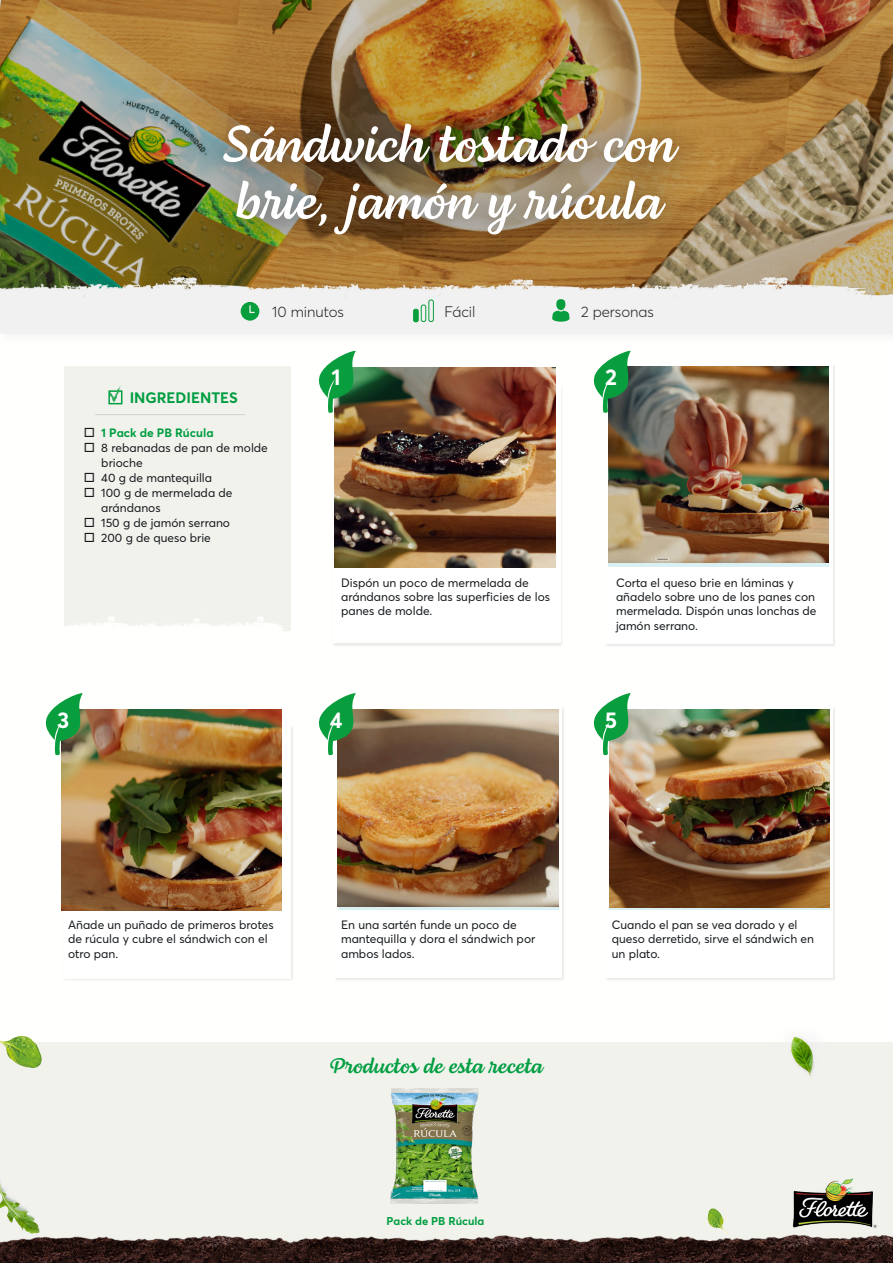
<style>
.page{position:relative;width:893px;height:1263px;background:#fff}
.page>*{position:absolute;margin:0;border:0;box-sizing:border-box;transform-origin:0 0}
.TÍTULO_1{font:52.5px "Lemongrass Script";color:#fff}
.t1{font:700 22.5px "Averta";color:#fff}
.t2{font:21.75px "Lemongrass Script";color:#009e41}
.t3{font:300 15px "Averta";color:#231f20}
.t4{font:700 15px "Averta";color:#009e41}
.Pasos{font:12px/14.4px "Averta";color:#15191c}
.t5{font:700 12px "Averta";color:#009e41}
.t6{font:700 11.25px "Averta";color:#009e41}
.s1{font-weight:400;font-size:16.5px;color:#15191c}
.s2{font-size:16.5px}
</style>
<div class="page">
<img style="left:0;top:366px;width:893px;height:867px">
<img style="left:0;top:1233px;width:893px;height:30px">
<img style="left:780px;top:1176px;width:105px;height:58px">
<img style="left:382px;top:1082px;width:106px;height:125px">
<div style="left:63px;top:725px;width:231px;height:256px;background:#231f20;opacity:.1"></div>
<div style="left:63px;top:726px;width:227px;height:252px;background:#fff"></div>
<div style="left:334px;top:706px;width:231px;height:275px;background:#f2f1f0"></div>
<div style="left:334px;top:707px;width:228px;height:271px;background:#fff"></div>
<div style="left:332px;top:385px;width:232px;height:262px;background:#231f20;opacity:.1"></div>
<div style="left:333px;top:385px;width:227px;height:258px;background:#fff"></div>
<div style="left:605px;top:706px;width:231px;height:275px;background:#f2f1f0"></div>
<div style="left:606px;top:707px;width:227px;height:271px;background:#fff"></div>
<div style="left:605px;top:364px;width:231px;height:283px;background:#231f20;opacity:.1"></div>
<div style="left:606px;top:364px;width:227px;height:279px;background:#fff"></div>
<img style="left:61px;top:710px;width:221px;height:200px">
<img style="left:338px;top:710px;width:220px;height:197px">
<img style="left:334px;top:367px;width:221px;height:200px">
<img style="left:609px;top:710px;width:221px;height:198px">
<img style="left:608px;top:366px;width:221px;height:197px">
<svg style="left:42px;top:691px;width:42px;height:65px"></svg>
<svg style="left:315px;top:691px;width:42px;height:65px"></svg>
<svg style="left:315px;top:350px;width:42px;height:63px"></svg>
<svg style="left:590px;top:691px;width:42px;height:65px"></svg>
<svg style="left:590px;top:350px;width:42px;height:63px"></svg>
<div style="left:65px;top:367px;width:225px;height:264px;background:#f2f2ed"></div>
<hr style="left:95px;top:414px;width:150px;height:1px;background:#d2d2d2">
<div style="left:108px;top:390px;width:14px;height:14px;border:2px solid #009e41"></div>
<svg style="left:109px;top:384px;width:13px;height:19px"></svg>
<img style="left:0;top:0;width:893px;height:263px">
<div style="left:195px;top:97px;width:515px;height:172px;background:#231f20;opacity:.9"></div>
<div style="left:0;top:263px;width:893px;height:84px;background:#231f20;opacity:.05"></div>
<img style="left:1px;top:265px;width:892px;height:68px">
<svg style="left:413px;top:299px;width:21px;height:23px"></svg>
<svg style="left:241px;top:302px;width:18px;height:19px"></svg>
<div style="left:556px;top:299px;width:9px;height:11px;background:#089e3d;border-radius:50%"></div>
<svg style="left:552px;top:311px;width:17px;height:11px"></svg>
<p class="TÍTULO_1" style="left:222px;top:113px;width:454px">Sándwich tostado con</p>
<p class="TÍTULO_1" style="left:235px;top:170px;width:428px">brie, jamón y rúcula</p>
<p class="t3" style="left:272px;top:301px;width:73px">10 minutos</p>
<p class="t3" style="left:444px;top:301px;width:33px">Fácil</p>
<p class="t3" style="left:581px;top:301px;width:74px">2 personas</p>
<p class="t1" style="left:332px;top:361px;width:11px">1</p>
<p class="t1" style="left:605px;top:361px;width:13px">2</p>
<p class="t4" style="left:130px;top:387px;width:110px">INGREDIENTES</p>
<p class="t5" style="left:84px;top:425px;width:131px"><span class="s1">□</span> 1 Pack de PB Rúcula</p>
<p class="Pasos" style="left:101px;top:440px;width:168px;line-height:15px;text-indent:-17px"><span class="s2">□</span> 8 rebanadas de pan de molde brioche</p>
<p class="Pasos" style="left:84px;top:470px;width:129px"><span class="s2">□</span> 40 g de mantequilla</p>
<p class="Pasos" style="left:101px;top:485px;width:133px;line-height:15px;text-indent:-17px"><span class="s2">□</span> 100 g de mermelada de arándanos</p>
<p class="Pasos" style="left:84px;top:515px;width:147px"><span class="s2">□</span> 150 g de jamón serrano</p>
<p class="Pasos" style="left:84px;top:530px;width:128px"><span class="s2">□</span> 200 g de queso brie</p>
<p class="Pasos" style="left:341px;top:575px;width:210px">Dispón un poco de mermelada de arándanos sobre las superficies de los panes de molde.</p>
<p class="Pasos" style="left:616px;top:575px;width:202px">Corta el queso brie en láminas y añadelo sobre uno de los panes con mermelada. Dispón unas lonchas de jamón serrano.</p>
<p class="t1" style="left:57px;top:704px;width:14px">3</p>
<p class="t1" style="left:330px;top:704px;width:14px">4</p>
<p class="t1" style="left:605px;top:704px;width:14px">5</p>
<p class="Pasos" style="left:68px;top:917px;width:207px">Añade un puñado de primeros brotes de rúcula y cubre el sándwich con el otro pan.</p>
<p class="Pasos" style="left:341px;top:917px;width:196px">En una sartén funde un poco de mantequilla y dora el sándwich por ambos lados.</p>
<p class="t2" style="left:329px;top:1053px;width:215px">Productos de esta receta</p>
<p class="t6" style="left:387px;top:1213px;width:99px">Pack de PB Rúcula</p>
<p class="Pasos" style="left:612px;top:917px;width:204px">Cuando el pan se vea dorado y el queso derretido, sirve el sándwich en un plato.</p>
</div>
